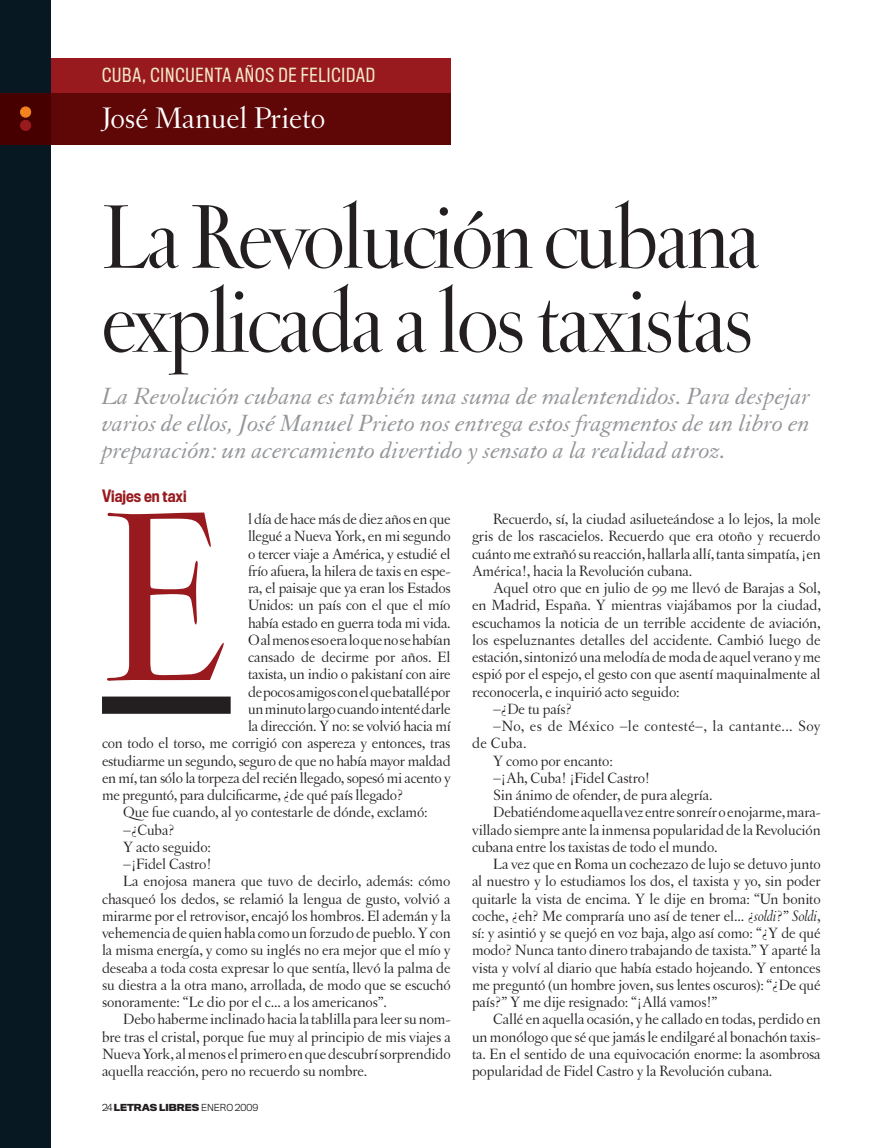
<style>
.page{position:relative;width:893px;height:1148px;background:#fff}
.page>*{position:absolute;margin:0;border:0;box-sizing:border-box;transform-origin:0 0}
.t1{font:255.6px "Letras Display";color:#981a1e}
.t2{font:96px/84px "Letras Display";letter-spacing:-.02em;color:#231f20}
.t3{font:31.5px "Letras Oldstyle";color:#fff}
.t4{font:italic 25.5px/27px "Granjon";color:#939598;text-align:justify}
.t5{font:18px "Titling Gothic FB Cond";letter-spacing:.05em;color:#f3e9c9}
.t6{font:15.75px/17.2px "Letras Oldstyle";letter-spacing:-.01em;color:#231f20;text-align:justify}
.t7{font:15.75px "Letras Oldstyle";letter-spacing:.02em;color:#231f20}
.t8{font:500 15.75px "Titling Gothic FB Cond";color:#981a1e}
.t9{font:700 9px "Titling Gothic FB Normal";color:#231f20}
.s1{font-weight:300}
.s2{font-style:italic}
</style>
<div class="page">
<div style="left:51px;top:58px;width:400px;height:35px;background:#981a1e"></div>
<div style="left:0;top:0;width:51px;height:1148px;background:#071822"></div>
<div style="left:0;top:93px;width:51px;height:52px;background:#470000"></div>
<div style="left:51px;top:93px;width:400px;height:52px;background:#5f0607"></div>
<div style="left:21px;top:107px;width:10px;height:10px;background:#f58220;border-radius:50%"></div>
<div style="left:20px;top:107px;width:11px;height:10px;border:1px solid #f58220;border-radius:50%"></div>
<div style="left:21px;top:120px;width:10px;height:11px;background:#981a1e;border-radius:50%"></div>
<div style="left:20px;top:120px;width:11px;height:11px;border:1px solid #981a1e;border-radius:50%"></div>
<div style="left:102px;top:697px;width:129px;height:17px;background:#231f20"></div>
<p class="t5" style="left:102px;top:64px;width:274px">CUBA, CINCUENTA AÑOS DE FELICIDAD</p>
<h3 class="t3" style="left:102px;top:101px;width:225px">José Manuel Prieto</h3>
<h2 class="t2" style="left:102px;top:196px;width:659px">La Revolución cubana explicada a los taxistas</h2>
<h3 class="t4" style="left:102px;top:383px;width:710px">La Revolución cubana es también una suma de malentendidos. Para despejar varios de ellos, José Manuel Prieto nos entrega estos fragmentos de un libro en preparación: un acercamiento divertido y sensato a la realidad atroz.</h3>
<p class="t8" style="left:102px;top:487px;width:86px">Viajes en taxi</p>
<h1 class="t1" style="left:102px;top:457px;width:127px">e</h1>
<p class="t6" style="left:248px;top:510px;width:204px">l día de hace más de diez años en que</p>
<p class="t6" style="left:248px;top:528px;width:204px">llegué a Nueva York, en mi segundo</p>
<p class="t6" style="left:248px;top:545px;width:204px">o tercer viaje a América, y estudié el</p>
<p class="t6" style="left:248px;top:562px;width:204px">frío afuera, la hilera de taxis en espe-</p>
<p class="t6" style="left:248px;top:579px;width:204px">ra, el paisaje que ya eran los Estados</p>
<p class="t6" style="left:248px;top:597px;width:204px">Unidos: un país con el que el mío</p>
<p class="t6" style="left:248px;top:614px;width:204px">había estado en guerra toda mi vida.</p>
<p class="t6" style="left:248px;top:631px;width:204px">O al menos eso era lo que no se habían</p>
<p class="t6" style="left:248px;top:648px;width:204px">cansado de decirme por años. El</p>
<p class="t6" style="left:248px;top:666px;width:204px">taxista, un indio o pakistaní con aire</p>
<p class="t6" style="left:248px;top:683px;width:204px">de pocos amigos con el que batallé por</p>
<p class="t6" style="left:248px;top:700px;width:204px">un minuto largo cuando intenté darle</p>
<p class="t6" style="left:248px;top:717px;width:204px">la dirección. Y no: se volvió hacia mí</p>
<p class="t6" style="left:102px;top:735px;width:350px">con todo el torso, me corrigió con aspereza y entonces, tras</p>
<p class="t6" style="left:102px;top:752px;width:350px">estudiarme un segundo, seguro de que no había mayor maldad</p>
<p class="t6" style="left:102px;top:769px;width:350px">en mí, tan sólo la torpeza del recién llegado, sopesó mi acento y</p>
<p class="t6" style="left:102px;top:786px;width:303px">me preguntó, para dulcificarme, ¿de qué país llegado?</p>
<p class="t6" style="left:123px;top:804px;width:306px">Que fue cuando, al yo contestarle de dónde, exclamó:</p>
<p class="t6" style="left:123px;top:821px;width:53px">–¿Cuba?</p>
<p class="t6" style="left:123px;top:838px;width:89px">Y acto seguido:</p>
<p class="t6" style="left:123px;top:855px;width:90px">–¡Fidel Castro!</p>
<p class="t6" style="left:123px;top:873px;width:329px">La enojosa manera que tuvo de decirlo, además: cómo</p>
<p class="t6" style="left:102px;top:890px;width:350px">chasqueó los dedos, se relamió la lengua de gusto, volvió a</p>
<p class="t6" style="left:102px;top:907px;width:350px">mirarme por el retrovisor, encajó los hombros. El ademán y la</p>
<p class="t6" style="left:102px;top:924px;width:350px">vehemencia de quien habla como un forzudo de pueblo. Y con</p>
<p class="t6" style="left:102px;top:942px;width:350px">la misma energía, y como su inglés no era mejor que el mío y</p>
<p class="t6" style="left:102px;top:959px;width:350px">deseaba a toda costa expresar lo que sentía, llevó la palma de</p>
<p class="t6" style="left:102px;top:976px;width:350px">su diestra a la otra mano, arrollada, de modo que se escuchó</p>
<p class="t6" style="left:102px;top:993px;width:286px">sonoramente: “Le dio por el c... a los americanos”.</p>
<p class="t6" style="left:123px;top:1011px;width:329px">Debo haberme inclinado hacia la tablilla para leer su nom-</p>
<p class="t6" style="left:102px;top:1028px;width:350px">bre tras el cristal, porque fue muy al principio de mis viajes a</p>
<p class="t6" style="left:102px;top:1045px;width:350px">Nueva York, al menos el primero en que descubrí sorprendido</p>
<p class="t6" style="left:102px;top:1062px;width:267px">aquella reacción, pero no recuerdo su nombre.</p>
<p class="t9" style="left:102px;top:1101px;width:158px"><span class="s1">24</span> LETRAS LIBRES <span class="s1">ENERO 2009</span></p>
<p class="t6" style="left:472px;top:510px;width:350px;text-indent:21px">Recuerdo, sí, la ciudad asilueteándose a lo lejos, la mole gris de los rascacielos. Recuerdo que era otoño y recuerdo cuánto me extrañó su reacción, hallarla allí, tanta simpatía, ¡en América!, hacia la Revolución cubana.</p>
<p class="t6" style="left:493px;top:579px;width:329px">Aquel otro que en julio de 99 me llevó de Barajas a Sol,</p>
<p class="t6" style="left:472px;top:597px;width:350px">en Madrid, España. Y mientras viajábamos por la ciudad,</p>
<p class="t6" style="left:472px;top:614px;width:350px">escuchamos la noticia de un terrible accidente de aviación,</p>
<p class="t6" style="left:472px;top:631px;width:350px">los espeluznantes detalles del accidente. Cambió luego de</p>
<p class="t6" style="left:472px;top:648px;width:350px">estación, sintonizó una melodía de moda de aquel verano y me</p>
<p class="t6" style="left:472px;top:666px;width:350px">espió por el espejo, el gesto con que asentí maquinalmente al</p>
<p class="t6" style="left:472px;top:683px;width:209px">reconocerla, e inquirió acto seguido:</p>
<p class="t6" style="left:493px;top:700px;width:80px">–¿De tu país?</p>
<p class="t7" style="left:493px;top:717px;width:329px">–No, es de México –le contesté–, la cantante... Soy</p>
<p class="t6" style="left:472px;top:735px;width:56px">de Cuba.</p>
<p class="t6" style="left:493px;top:752px;width:121px">Y como por encanto:</p>
<p class="t6" style="left:493px;top:769px;width:158px">–¡Ah, Cuba! ¡Fidel Castro!</p>
<p class="t6" style="left:493px;top:786px;width:221px">Sin ánimo de ofender, de pura alegría.</p>
<p class="t6" style="left:493px;top:804px;width:329px">Debatiéndome aquella vez entre sonreír o enojarme, mara-</p>
<p class="t6" style="left:472px;top:821px;width:350px">villado siempre ante la inmensa popularidad de la Revolución</p>
<p class="t6" style="left:472px;top:838px;width:247px">cubana entre los taxistas de todo el mundo.</p>
<p class="t6" style="left:493px;top:855px;width:329px">La vez que en Roma un cochezazo de lujo se detuvo junto</p>
<p class="t6" style="left:472px;top:873px;width:350px">al nuestro y lo estudiamos los dos, el taxista y yo, sin poder</p>
<p class="t6" style="left:472px;top:890px;width:350px">quitarle la vista de encima. Y le dije en broma: “Un bonito</p>
<p class="t6" style="left:472px;top:907px;width:350px">coche, ¿eh? Me compraría uno así de tener el... ¿<span class="s2">soldi</span>?” <span class="s2">Soldi</span>,</p>
<p class="t6" style="left:472px;top:924px;width:350px">sí: y asintió y se quejó en voz baja, algo así como: “¿Y de qué</p>
<p class="t6" style="left:472px;top:942px;width:350px">modo? Nunca tanto dinero trabajando de taxista.” Y aparté la</p>
<p class="t6" style="left:472px;top:959px;width:350px">vista y volví al diario que había estado hojeando. Y entonces</p>
<p class="t6" style="left:472px;top:976px;width:350px">me preguntó (un hombre joven, sus lentes oscuros): “¿De qué</p>
<p class="t6" style="left:472px;top:993px;width:247px">país?” Y me dije resignado: “¡Allá vamos!”</p>
<p class="t6" style="left:493px;top:1011px;width:329px">Callé en aquella ocasión, y he callado en todas, perdido en</p>
<p class="t6" style="left:472px;top:1028px;width:350px">un monólogo que sé que jamás le endilgaré al bonachón taxis-</p>
<p class="t6" style="left:472px;top:1045px;width:350px">ta. En el sentido de una equivocación enorme: la asombrosa</p>
<p class="t6" style="left:472px;top:1062px;width:302px">popularidad de Fidel Castro y la Revolución cubana.</p>
</div>
